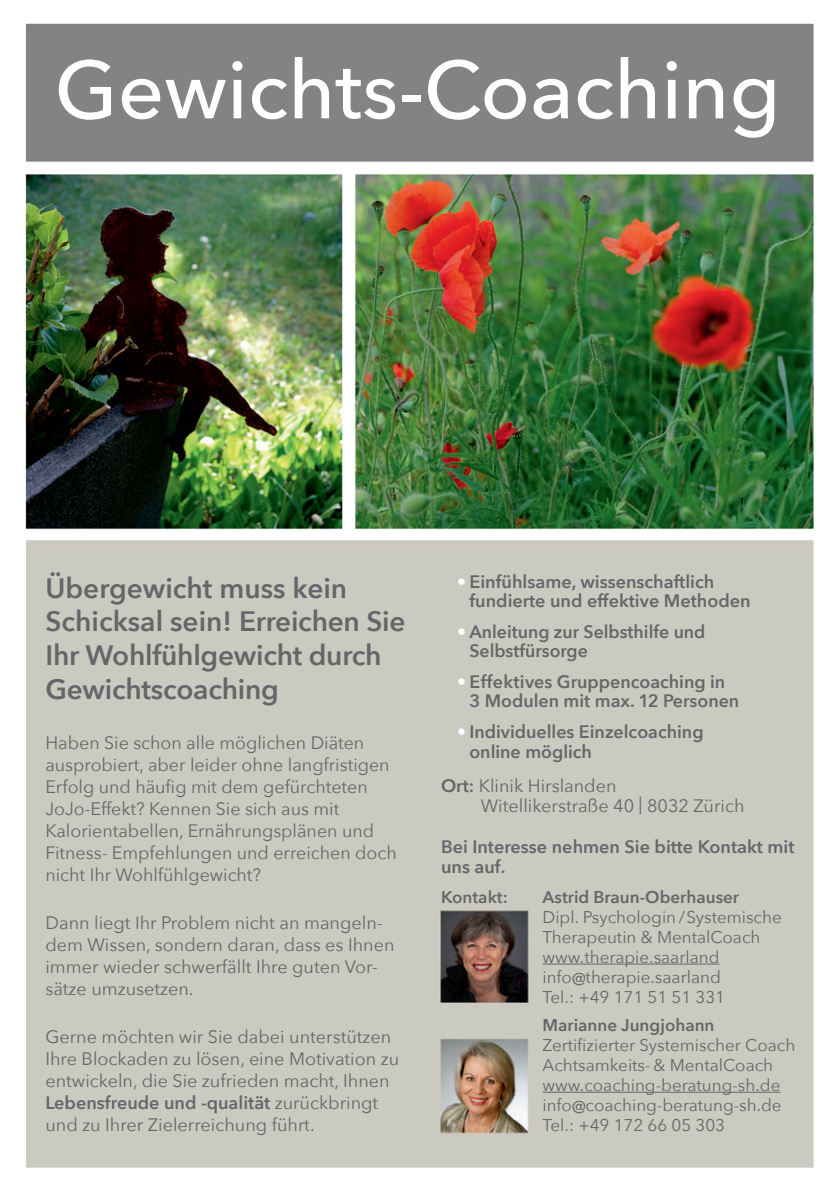
<style>
.page{position:relative;width:840px;height:1191px;background:#fff}
.page>*{position:absolute;margin:0;border:0;box-sizing:border-box;transform-origin:0 0}
.t1{font:500 81px "Avenir Next";color:#fff}
.t2{font:600 28px/33.6px "Avenir Next";letter-spacing:-.01em;color:#64676a}
.t3{font:18px/22px "Avenir Next";color:#64676a}
.t4{font:600 18px/19px "Avenir Next";color:#64676a}
.t5{font:17px/20px "Avenir Next";color:#64676a}
.t6{font:600 17px "Avenir Next";color:#64676a}
.s1{font-weight:600}
.s2{font-weight:400;color:#fff}
.s3{color:#fff}
</style>
<div class="page">
<img style="left:25px;top:23px;width:789px;height:1145px">
<hr style="left:542px;top:963px;width:177px;height:1px;background:#64676a">
<hr style="left:542px;top:1091px;width:238px;height:1px;background:#64676a">
<p class="t1" style="left:55px;top:21px;width:727px">Gewichts-Coaching</p>
<p class="t2" style="left:45px;top:570px;width:361px">Übergewicht muss kein<br>Schicksal sein! Erreichen Sie<br>Ihr Wohlfühlgewicht durch<br>Gewichtscoaching</p>
<p class="t3" style="left:45px;top:731px;width:352px">Haben Sie schon alle möglichen Diäten ausprobiert, aber leider ohne langfristigen Erfolg und häufig mit dem gefürchteten JoJo-Effekt? Kennen Sie sich aus mit Kalorientabellen, Ernährungsplänen und Fitness- Empfehlungen und erreichen doch nicht Ihr Wohlfühlgewicht?</p>
<p class="t3" style="left:45px;top:911px;width:350px">Dann liegt Ihr Problem nicht an mangeln&shy;dem Wissen, sondern daran, dass es Ihnen immer wieder schwerfällt Ihre guten Vor&shy;sätze umzusetzen.</p>
<p class="t3" style="left:45px;top:1025px;width:355px">Gerne möchten wir Sie dabei unterstützen Ihre Blockaden zu lösen, eine Motivation zu entwickeln, die Sie zufrieden macht, Ihnen <span class="s1">Lebensfreude und -qualität</span> zurückbringt und zu Ihrer Zielerreichung führt.</p>
<p class="t4" style="left:469px;top:571px;width:282px;text-indent:-12px"><span class="s2">•</span> Einfühlsame, wissenschaftlich fundierte und effektive Methoden</p>
<p class="t4" style="left:469px;top:621px;width:237px;text-indent:-12px"><span class="s2">•</span> Anleitung zur Selbsthilfe und<br>Selbstfürsorge</p>
<p class="t4" style="left:469px;top:672px;width:271px;text-indent:-12px"><span class="s2">•</span> Effektives Gruppencoaching in<br>3 Modulen mit max. 12 Personen</p>
<p class="t4" style="left:469px;top:721px;width:235px;line-height:20px;text-indent:-12px"><span class="s3">•</span> Individuelles Einzelcoaching online möglich</p>
<p class="t3" style="left:480px;top:775px;width:265px;line-height:20px;text-indent:-40px"><span class="s1">Ort:</span> Klinik Hirslanden<br>Witellikerstraße 40 | 8032 Zürich</p>
<p class="t4" style="left:441px;top:836px;width:355px;line-height:20px">Bei Interesse nehmen Sie bitte Kontakt mit uns auf.</p>
<p class="t6" style="left:441px;top:882px;width:68px">Kontakt:</p>
<p class="t6" style="left:542px;top:882px;width:198px">Astrid Braun-Oberhauser</p>
<p class="t5" style="left:542px;top:906px;width:241px">Dipl. Psychologin/Systemische<br>Therapeutin &amp; MentalCoach www.therapie.saarland</p>
<p class="t5" style="left:542px;top:966px;width:180px">info@therapie.saarland</p>
<p class="t5" style="left:542px;top:986px;width:184px">Tel.: +49 171 51 51 331</p>
<p class="t6" style="left:542px;top:1010px;width:173px">Marianne Jungjohann</p>
<p class="t5" style="left:542px;top:1034px;width:254px">Zertifizierter Systemischer Coach<br>Achtsamkeits- &amp; MentalCoach www.coaching-beratung-sh.de</p>
<p class="t5" style="left:542px;top:1094px;width:240px">info@coaching-beratung-sh.de</p>
<p class="t5" style="left:542px;top:1114px;width:184px">Tel.: +49 172 66 05 303</p>
</div>
